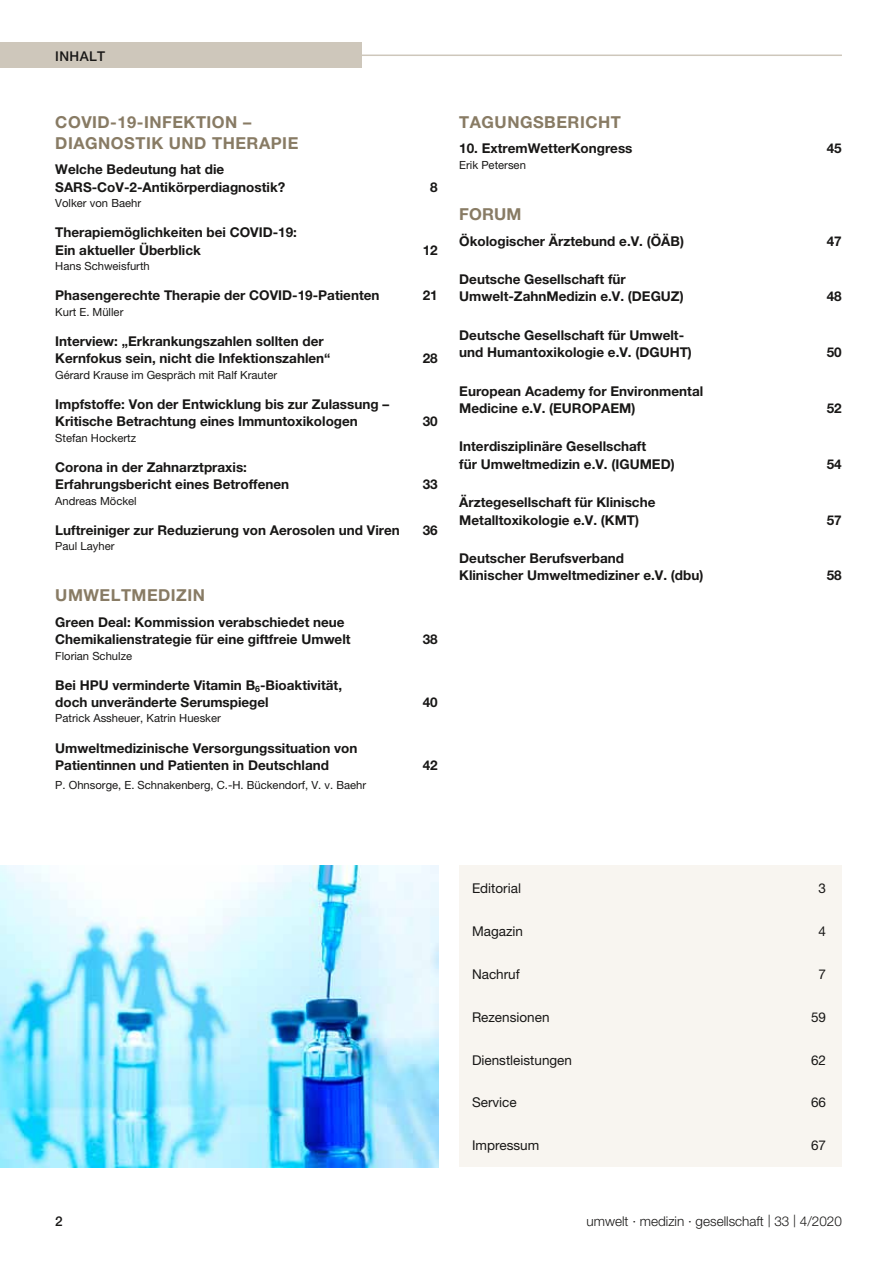
<style>
.page{position:relative;width:893px;height:1263px;background:#fff}
.page>*{position:absolute;margin:0;border:0;box-sizing:border-box;transform-origin:0 0}
.t1{font:700 16.5px/21px "Helvetica Neue";letter-spacing:.03em;color:#887b64}
.t2{font:700 13.5px/17.2px "Helvetica Neue";color:#181716}
.t3{font:13.5px "Helvetica Neue";color:#181716}
.t4{font:300 13.5px "Helvetica Neue";color:#181716}
.t5{font:500 13.5px "Helvetica Neue";letter-spacing:.03em;color:#181716}
.t6{font:11.25px "Helvetica Neue";color:#181716}
.s1{font-size:16.8px}
</style>
<div class="page">
<hr style="left:361px;top:55px;width:481px;height:1px;background:#cec7bb">
<div style="left:0;top:43px;width:361px;height:25px;background:#cec7bb"></div>
<div style="left:459px;top:865px;width:383px;height:302px;background:#f8f5f0"></div>
<img style="left:0;top:865px;width:438px;height:302px">
<p class="t5" style="left:55px;top:48px;width:52px">Inhalt</p>
<p class="t1" style="left:55px;top:111px;width:245px">COVID-19-Infektion –<br>Diagnostik und Therapie</p>
<p class="t2" style="left:55px;top:161px;width:170px">Welche Bedeutung hat die<br>SARS</p>
<p class="t2" style="left:92px;top:178px;width:195px">-CoV-2-Antikörperdiagnostik?</p>
<p class="t2" style="left:430px;top:178px;width:9px">8</p>
<p class="t6" style="left:55px;top:197px;width:87px">Volker von Baehr</p>
<p class="t2" style="left:55px;top:224px;width:243px">Therapiemöglichkeiten bei COVID-19:<br>Ein aktueller Überblick</p>
<p class="t2" style="left:423px;top:241px;width:17px">12</p>
<p class="t6" style="left:55px;top:260px;width:96px">Hans Schweisfurth</p>
<p class="t2" style="left:55px;top:286px;width:326px">Phasengerechte Therapie der COVID-19-Patienten</p>
<p class="t2" style="left:423px;top:286px;width:17px">21</p>
<p class="t6" style="left:55px;top:305px;width:70px">Kurt E. Müller</p>
<p class="t2" style="left:55px;top:332px;width:277px">Interview: „Erkrankungszahlen sollten der<br>Kernfokus sein, nicht die Infektionszahlen“</p>
<p class="t2" style="left:423px;top:349px;width:17px">28</p>
<p class="t6" style="left:55px;top:368px;width:223px">Gérard Krause im Gespräch mit Ralf Krauter</p>
<p class="t2" style="left:55px;top:395px;width:335px">Impfstoffe: Von der Entwicklung bis zur Zulassung –<br>Kritische Betrachtung eines Immuntoxikologen</p>
<p class="t6" style="left:55px;top:431px;width:82px">Stefan Hockertz</p>
<p class="t2" style="left:55px;top:458px;width:235px">Corona in der Zahnarztpraxis:<br>Erfahrungsbericht eines Betroffenen</p>
<p class="t2" style="left:423px;top:412px;width:17px">30</p>
<p class="t2" style="left:423px;top:475px;width:17px">33</p>
<p class="t6" style="left:55px;top:494px;width:83px">Andreas Möckel</p>
<p class="t2" style="left:55px;top:521px;width:346px">Luftreiniger zur Reduzierung von Aerosolen und Viren</p>
<p class="t2" style="left:423px;top:521px;width:17px">36</p>
<p class="t6" style="left:55px;top:539px;width:61px">Paul Layher</p>
<p class="t1" style="left:55px;top:584px;width:112px">Umweltmedizi</p>
<p class="t1" style="left:193px;top:584px;width:14px">n</p>
<p class="t2" style="left:55px;top:613px;width:297px">Green Deal: Kommission verabschiedet neue<br>Chemikalienstrategie für eine giftfreie Umwelt</p>
<p class="t2" style="left:423px;top:630px;width:17px">38</p>
<p class="t6" style="left:55px;top:649px;width:78px">Florian Schulze</p>
<p class="t2" style="left:55px;top:676px;width:35px">Bei HPU</p>
<p class="t2" style="left:55px;top:676px;width:288px;text-indent:57px">verminderte Vitamin B<sub>6</sub>-Bioaktivität, doch unveränderte Serumspiegel</p>
<p class="t6" style="left:55px;top:712px;width:167px">Patrick Assheuer, Katrin Huesker</p>
<p class="t2" style="left:55px;top:739px;width:304px">Umweltmedizinische Versorgungssituation von<br>Patientinnen und Patienten in Deutschland</p>
<p class="t6" style="left:55px;top:778px;width:312px">P. Ohnsorge, E. Schnakenberg, C.-H. Bückendorf, V. v. Baehr</p>
<p class="t2" style="left:423px;top:693px;width:17px">40</p>
<p class="t2" style="left:423px;top:756px;width:17px">42</p>
<p class="t1" style="left:459px;top:111px;width:163px">Tagungsbericht</p>
<p class="t2" style="left:459px;top:140px;width:175px">10. ExtremWetterKongress</p>
<p class="t2" style="left:827px;top:140px;width:17px">45</p>
<p class="t6" style="left:459px;top:158px;width:68px">Erik Petersen</p>
<p class="t1" style="left:459px;top:203px;width:64px">Forum</p>
<p class="t2" style="left:459px;top:232px;width:226px">Ökologischer Ärztebund e.V. (ÖÄB)</p>
<p class="t2" style="left:827px;top:232px;width:17px">47</p>
<p class="t2" style="left:459px;top:270px;width:193px">Deutsche Gesellschaft für<br>Umwelt-ZahnMedizin e.V. (DEGU</p>
<p class="t2" style="left:671px;top:288px;width:14px">Z)</p>
<p class="t2" style="left:827px;top:288px;width:17px">48</p>
<p class="t2" style="left:459px;top:326px;width:226px">Deutsche Gesellschaft für Umwelt&shy;und Humantoxikologie e.V. (DGUHT</p>
<p class="t2" style="left:688px;top:343px;width:5px">)</p>
<p class="t2" style="left:827px;top:343px;width:17px">50</p>
<p class="t2" style="left:459px;top:382px;width:245px">European Academy for Environmental<br>Medicine e.V. (EUR</p>
<p class="t2" style="left:582px;top:399px;width:21px">OPAEM</p>
<p class="t2" style="left:631px;top:399px;width:5px">)</p>
<p class="t2" style="left:827px;top:399px;width:17px">52</p>
<p class="t2" style="left:459px;top:438px;width:188px">Interdisziplinäre Gesellschaft für Umweltmedizin e.V. (IGUME</p>
<p class="t2" style="left:661px;top:455px;width:15px">D)</p>
<p class="t2" style="left:827px;top:455px;width:17px">54</p>
<p class="t2" style="left:459px;top:493px;width:198px">Ärztegesellschaft für Klinische<br>Metalltoxikologie e.V. (KMT</p>
<p class="t2" style="left:635px;top:511px;width:5px">)</p>
<p class="t2" style="left:827px;top:511px;width:17px">57</p>
<p class="t2" style="left:459px;top:549px;width:246px">Deutscher Berufsverband<br>Klinischer Umweltmediziner e.V. (dbu)</p>
<p class="t2" style="left:827px;top:566px;width:17px">58</p>
<p class="t3" style="left:472px;top:880px;width:50px">Editorial</p>
<p class="t3" style="left:818px;top:880px;width:9px">3</p>
<p class="t3" style="left:472px;top:923px;width:52px">Magazin</p>
<p class="t3" style="left:818px;top:923px;width:9px">4</p>
<p class="t3" style="left:472px;top:966px;width:49px">Nachruf</p>
<p class="t3" style="left:818px;top:966px;width:9px">7</p>
<p class="t3" style="left:472px;top:1009px;width:79px">Rezensionen</p>
<p class="t3" style="left:811px;top:1009px;width:17px">59</p>
<p class="t3" style="left:472px;top:1052px;width:102px">Dienstleistungen</p>
<p class="t3" style="left:811px;top:1052px;width:17px">62</p>
<p class="t3" style="left:472px;top:1094px;width:46px">Service</p>
<p class="t3" style="left:811px;top:1094px;width:17px">66</p>
<p class="t3" style="left:472px;top:1137px;width:69px">Impressum</p>
<p class="t3" style="left:811px;top:1137px;width:17px">67</p>
<p class="t5" style="left:55px;top:1213px;width:9px">2</p>
<p class="t4" style="left:587px;top:1213px;width:257px">umwelt · medizin · gesellschaft <span class="s1">|</span> 33 <span class="s1">|</span> 4/2020</p>
</div>
